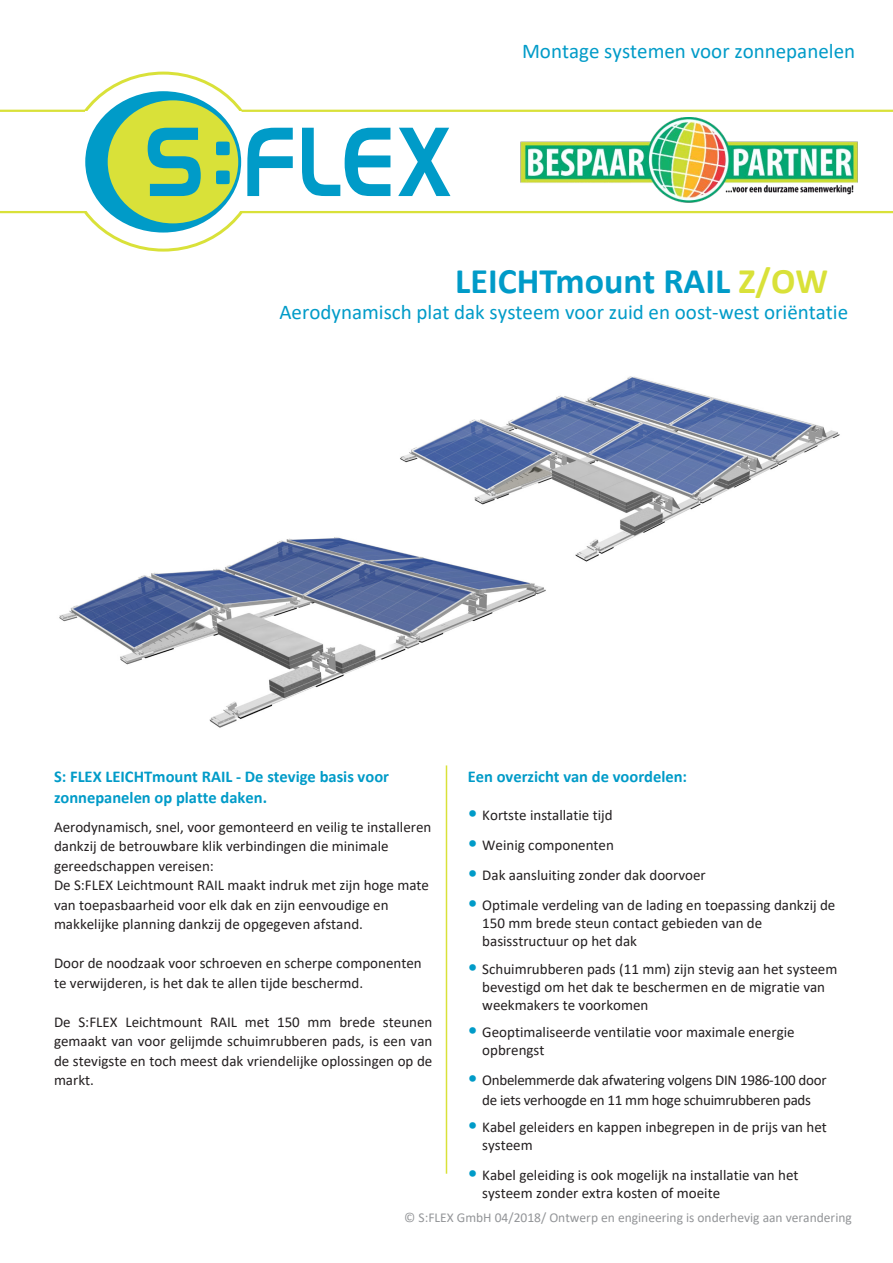
<style>
.page{position:relative;width:893px;height:1263px;background:#fff}
.page>*{position:absolute;margin:0;border:0;box-sizing:border-box;transform-origin:0 0}
.t1{font:700 36px "Calibri";color:#009bc8}
.t2{font:21px "Calibri";color:#009bc8}
.t3{font:700 16.5px/21px "Calibri";color:#009bc8}
.t4{font:15px/19.5px "Calibri";color:#231f20}
.t5{font:15px/19.5px "Calibri";letter-spacing:-.02em;color:#231f20;text-align:center}
.t6{font:13.5px "Calibri";color:#939598}
.s1{color:#d9e139}
.s2{font-size:21px;color:#009bc8}
</style>
<div class="page">
<img style="left:400px;top:376px;width:440px;height:186px">
<img style="left:59px;top:506px;width:488px;height:222px">
<hr style="left:0;top:110px;width:85px;height:2px;background:#d9e139">
<hr style="left:0;top:211px;width:85px;height:2px;background:#d9e139">
<hr style="left:242px;top:110px;width:651px;height:2px;background:#d9e139">
<hr style="left:242px;top:211px;width:651px;height:2px;background:#d9e139">
<div style="left:85px;top:91px;width:156px;height:142px;background:#009bc8;border-radius:50%"></div>
<div style="left:108px;top:100px;width:130px;height:123px;background:#d9e139;border-radius:50%"></div>
<svg style="left:216px;top:171px;width:14px;height:13px"></svg>
<svg style="left:216px;top:142px;width:14px;height:13px"></svg>
<svg style="left:398px;top:128px;width:52px;height:68px"></svg>
<svg style="left:302px;top:128px;width:88px;height:68px"></svg>
<svg style="left:247px;top:128px;width:46px;height:68px"></svg>
<svg style="left:148px;top:128px;width:53px;height:68px"></svg>
<hr style="left:446px;top:765px;width:1px;height:409px;background:#d9e139">
<img style="left:521px;top:118px;width:337px;height:85px">
<p class="t2" style="left:522px;top:36px;width:335px">Montage systemen voor zonnepanelen</p>
<p class="t1" style="left:455px;top:255px;width:374px">LEICHTmount RAIL <span class="s1">Z/OW</span></p>
<p class="t2" style="left:279px;top:297px;width:570px">Aerodynamisch plat dak systeem voor zuid en oost-west oriëntatie</p>
<p class="t3" style="left:54px;top:766px;width:337px">S: FLEX LEICHTmount RAIL - De stevige basis voor zonnepanelen op platte daken.</p>
<p class="t4" style="left:54px;top:816px;width:379px">Aerodynamisch, snel, voor gemonteerd en veilig te installeren dankzij de betrouwbare klik verbindingen die minimale gereedschappen vereisen:<br>De S:FLEX Leichtmount RAIL maakt indruk met zijn hoge mate van toepasbaarheid voor elk dak en zijn eenvoudige en makkelijke planning dankzij de opgegeven afstand.</p>
<p class="t4" style="left:54px;top:953px;width:369px">Door de noodzaak voor schroeven en scherpe componenten te verwijderen, is het dak te allen tijde beschermd.</p>
<p class="t4" style="left:54px;top:1011px;width:380px;text-align:justify">De S:FLEX Leichtmount RAIL met 150 mm brede steunen gemaakt van voor gelijmde schuimrubberen pads, is een van de stevigste en toch meest dak vriendelijke oplossingen op de markt.</p>
<p class="t3" style="left:468px;top:766px;width:221px">Een overzicht van de voordelen:</p>
<p class="t4" style="left:467px;top:805px;width:147px"><span class="s2">•</span> Kortste installatie tijd</p>
<p class="t4" style="left:467px;top:835px;width:148px"><span class="s2">•</span> Weinig componenten</p>
<p class="t4" style="left:467px;top:865px;width:240px"><span class="s2">•</span> Dak aansluiting zonder dak doorvoer</p>
<p class="t4" style="left:482px;top:895px;width:355px;line-height:18px;text-indent:-15px"><span class="s2">•</span> Optimale verdeling van de lading en toepassing dankzij de<br>150 mm brede steun contact gebieden van de basisstructuur op het dak</p>
<p class="t4" style="left:482px;top:959px;width:357px;line-height:18px;text-indent:-15px"><span class="s2">•</span> Schuimrubberen pads (11 mm) zijn stevig aan het systeem bevestigd om het dak te beschermen en de migratie van weekmakers te voorkomen</p>
<p class="t4" style="left:482px;top:1023px;width:314px;line-height:18px;text-indent:-15px"><span class="s2">•</span> Geoptimaliseerde ventilatie voor maximale energie opbrengst</p>
<p class="t5" style="left:467px;top:1070px;width:361px"><span class="s2">•</span> Onbelemmerde dak afwatering volgens DIN 1986-100 door de iets verhoogde en 11 mm hoge schuimrubberen pads</p>
<p class="t4" style="left:482px;top:1117px;width:346px;line-height:18px;text-indent:-15px"><span class="s2">•</span> Kabel geleiders en kappen inbegrepen in de prijs van het systeem</p>
<p class="t4" style="left:482px;top:1165px;width:318px;line-height:18px;text-indent:-15px"><span class="s2">•</span> Kabel geleiding is ook mogelijk na installatie van het systeem zonder extra kosten of moeite</p>
<p class="t6" style="left:404px;top:1208px;width:449px">© S:FLEX GmbH 04/2018/ Ontwerp en engineering is onderhevig aan verandering</p>
</div>
